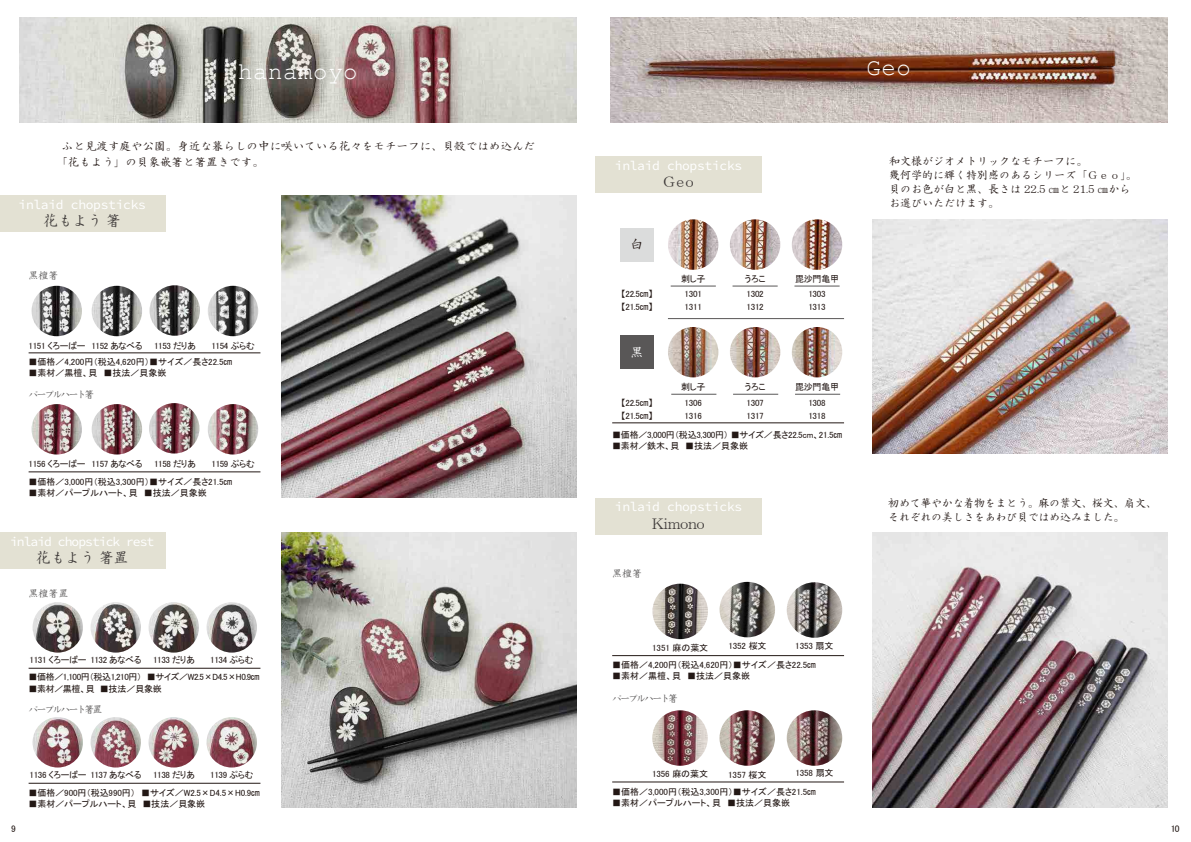
<style>
.page{position:relative;width:1191px;height:842px;background:#fff}
.page>*{position:absolute;margin:0;border:0;box-sizing:border-box;transform-origin:0 0}
.t1{font:24px "Courier New";letter-spacing:.025em;color:#fff}
.t2{font:15px "HG Seikaishotai PRO";letter-spacing:-.025em;color:#3e3a39}
.t3{font:13px "Source Code Variable";letter-spacing:-.025em;color:#fff}
.t4{font:13px "Source Code Variable";letter-spacing:-.075em;color:#fff}
.t5{font:13px "HG Seikaishotai PRO";color:#231815}
.t6{font:13px "HG Seikaishotai PRO";color:#fff}
.t7{font:11px/14px "HG Seikaishotai PRO";color:#231815}
.t8{font:11px/16.2px "HG Seikaishotai PRO";color:#231815;scale:1.05 1}
.t9{font:11px/14px "HG Seikaishotai PRO";letter-spacing:-.025em;color:#231815}
.t10{font:10px "HG Seikaishotai PRO";letter-spacing:-.2em;color:#595757}
.t11{font:9.5px "MS P Gothic";color:#231815}
.t12{font:9px/15.3px "MS P Gothic";letter-spacing:-.025em;color:#231815}
.t13{font:9px "MS P Gothic";color:#231815}
.t14{font:9px "MS P Gothic";letter-spacing:-.045em;color:#231815}
</style>
<div class="page">
<img style="left:282px;top:195px;width:295px;height:302px">
<img style="left:32px;top:286px;width:50px;height:50px;border-radius:25px">
<img style="left:92px;top:286px;width:50px;height:50px;border-radius:25px">
<img style="left:149px;top:285px;width:51px;height:51px;border-radius:25px">
<img style="left:208px;top:286px;width:50px;height:50px;border-radius:25px">
<img style="left:149px;top:403px;width:50px;height:50px;border-radius:25px">
<img style="left:92px;top:404px;width:50px;height:50px;border-radius:25px">
<img style="left:208px;top:404px;width:50px;height:50px;border-radius:25px">
<img style="left:32px;top:404px;width:50px;height:50px;border-radius:25px">
<hr style="left:29px;top:472px;width:231px;height:1px;background:#231815">
<hr style="left:29px;top:353px;width:231px;height:1px;background:#231815">
<img style="left:282px;top:532px;width:295px;height:275px">
<img style="left:91px;top:602px;width:50px;height:51px;border-radius:25px">
<img style="left:148px;top:602px;width:51px;height:51px;border-radius:25px">
<img style="left:206px;top:602px;width:51px;height:51px;border-radius:25px">
<img style="left:33px;top:602px;width:50px;height:51px;border-radius:25px">
<img style="left:91px;top:717px;width:50px;height:50px;border-radius:25px">
<img style="left:148px;top:717px;width:51px;height:50px;border-radius:25px">
<img style="left:206px;top:717px;width:51px;height:50px;border-radius:25px">
<img style="left:33px;top:717px;width:50px;height:50px;border-radius:25px">
<hr style="left:29px;top:783px;width:231px;height:1px;background:#231815">
<hr style="left:29px;top:668px;width:231px;height:1px;background:#231815">
<div style="left:0;top:532px;width:166px;height:37px;background:#e3e1d3"></div>
<div style="left:0;top:195px;width:166px;height:37px;background:#e3e1d3"></div>
<img style="left:20px;top:17px;width:557px;height:105px">
<img style="left:610px;top:17px;width:557px;height:105px">
<img style="left:872px;top:219px;width:295px;height:234px">
<div style="left:596px;top:156px;width:166px;height:37px;background:#e3e1d3"></div>
<hr style="left:668px;top:318px;width:176px;height:1px;background:#595757">
<img style="left:668px;top:219px;width:50px;height:51px;border-radius:25px">
<img style="left:730px;top:219px;width:50px;height:51px;border-radius:25px">
<img style="left:792px;top:219px;width:50px;height:51px;border-radius:25px">
<div style="left:620px;top:228px;width:33px;height:33px;background:#dbdcdc"></div>
<img style="left:668px;top:327px;width:50px;height:50px;border-radius:25px">
<img style="left:730px;top:327px;width:50px;height:50px;border-radius:25px">
<img style="left:792px;top:327px;width:50px;height:50px;border-radius:25px">
<div style="left:620px;top:336px;width:33px;height:33px;background:#595757"></div>
<hr style="left:612px;top:423px;width:232px;height:1px;background:#231815">
<hr style="left:670px;top:286px;width:46px;height:1px;background:#595757">
<hr style="left:732px;top:286px;width:45px;height:1px;background:#595757">
<hr style="left:794px;top:286px;width:45px;height:1px;background:#595757">
<hr style="left:671px;top:394px;width:45px;height:1px;background:#595757">
<hr style="left:733px;top:394px;width:45px;height:1px;background:#595757">
<hr style="left:795px;top:394px;width:45px;height:1px;background:#595757">
<img style="left:872px;top:532px;width:295px;height:275px">
<img style="left:719px;top:582px;width:56px;height:55px;border-radius:28px">
<img style="left:786px;top:582px;width:56px;height:56px;border-radius:28px">
<img style="left:652px;top:584px;width:56px;height:55px;border-radius:28px">
<hr style="left:612px;top:655px;width:232px;height:1px;background:#231815">
<img style="left:719px;top:710px;width:56px;height:56px;border-radius:28px">
<img style="left:786px;top:710px;width:56px;height:56px;border-radius:28px">
<img style="left:652px;top:710px;width:56px;height:56px;border-radius:28px">
<hr style="left:612px;top:782px;width:232px;height:1px;background:#231815">
<div style="left:596px;top:497px;width:166px;height:37px;background:#e3e1d3"></div>
<h1 class="t1" style="left:238px;top:57px;width:121px">hanamoyo</h1>
<h1 class="t1" style="left:866px;top:53px;width:46px">Geo</h1>
<p class="t8" style="left:56px;top:138px;width:457px;text-indent:6px">ふと見渡す庭や公園。身近な暮らしの中に咲いている花々をモチーフに、貝殻ではめ込んだ「花もよう」の貝象嵌箸と箸置きです。</p>
<h3 class="t3" style="left:19px;top:195px;width:129px">inlaid chopsticks</h3>
<h2 class="t2" style="left:43px;top:214px;width:80px">花もよう 箸</h2>
<p class="t10" style="left:29px;top:270px;width:31px">黒檀箸</p>
<p class="t12" style="left:29px;top:338px;width:116px">1151 くろーばー 1152 あなべる</p>
<p class="t12" style="left:154px;top:338px;width:43px">1153 だりあ</p>
<p class="t12" style="left:211px;top:338px;width:45px">1154 ぷらむ</p>
<p class="t13" style="left:29px;top:357px;width:205px">■価格／4,200円（税込4,620円）■サイズ／長さ22.5㎝</p>
<p class="t12" style="left:29px;top:365px;width:139px">■素材／黒檀、貝　■技法／貝象嵌</p>
<p class="t10" style="left:29px;top:390px;width:67px">パープルハート箸</p>
<p class="t12" style="left:29px;top:456px;width:116px">1156 くろーばー 1157 あなべる</p>
<p class="t12" style="left:154px;top:456px;width:43px">1158 だりあ</p>
<p class="t12" style="left:211px;top:456px;width:45px">1159 ぷらむ</p>
<p class="t13" style="left:29px;top:477px;width:205px">■価格／3,000円（税込3,300円）■サイズ／長さ21.5㎝</p>
<p class="t13" style="left:29px;top:488px;width:180px">■素材／パープルハート、貝　■技法／貝象嵌</p>
<h3 class="t4" style="left:10px;top:532px;width:146px">inlaid chopstick rest</h3>
<h2 class="t2" style="left:36px;top:550px;width:94px">花もよう 箸置</h2>
<p class="t10" style="left:29px;top:588px;width:41px">黒檀箸置</p>
<p class="t12" style="left:30px;top:652px;width:113px">1131 くろーばー 1132 あなべる</p>
<p class="t12" style="left:153px;top:652px;width:43px">1133 だりあ</p>
<p class="t12" style="left:210px;top:652px;width:45px">1134 ぷらむ</p>
<p class="t14" style="left:29px;top:673px;width:233px">■価格／1,100円（税込1,210円）　■サイズ／W2.5×D4.5×H0.9㎝</p>
<p class="t12" style="left:29px;top:681px;width:135px">■素材／黒檀、貝　■技法／貝象嵌</p>
<p class="t10" style="left:29px;top:704px;width:76px">パープルハート箸置</p>
<p class="t12" style="left:30px;top:767px;width:113px">1136 くろーばー 1137 あなべる</p>
<p class="t12" style="left:153px;top:767px;width:43px">1138 だりあ</p>
<p class="t12" style="left:210px;top:767px;width:45px">1139 ぷらむ</p>
<p class="t12" style="left:29px;top:785px;width:233px">■価格／900円（税込990円）　■サイズ／W2.5×D4.5×H0.9㎝</p>
<p class="t12" style="left:29px;top:796px;width:178px">■素材／パープルハート、貝　■技法／貝象嵌</p>
<h3 class="t3" style="left:615px;top:156px;width:129px">inlaid chopsticks</h3>
<h2 class="t2" style="left:663px;top:174px;width:32px">Geo</h2>
<h3 class="t5" style="left:630px;top:238px;width:14px">白</h3>
<p class="t12" style="left:621px;top:288px;width:33px;line-height:13.1px">【22.5㎝】【21.5㎝】</p>
<h3 class="t6" style="left:630px;top:346px;width:14px">黒</h3>
<p class="t12" style="left:621px;top:396px;width:33px;line-height:13.1px">【22.5㎝】【21.5㎝】</p>
<p class="t12" style="left:681px;top:271px;width:26px;text-align:center">刺し子<br>1301</p>
<p class="t12" style="left:684px;top:300px;width:19px">1311</p>
<p class="t12" style="left:745px;top:271px;width:22px">うろこ<br>1302</p>
<p class="t12" style="left:746px;top:300px;width:19px">1312</p>
<p class="t12" style="left:795px;top:271px;width:46px;text-align:center">毘沙門亀甲<br>1303</p>
<p class="t12" style="left:808px;top:300px;width:19px">1313</p>
<p class="t12" style="left:681px;top:379px;width:26px">刺し子</p>
<p class="t12" style="left:745px;top:379px;width:22px">うろこ</p>
<p class="t12" style="left:795px;top:379px;width:46px">毘沙門亀甲</p>
<p class="t12" style="left:684px;top:395px;width:19px">1306</p>
<p class="t12" style="left:746px;top:395px;width:19px">1307</p>
<p class="t12" style="left:808px;top:395px;width:19px">1308</p>
<p class="t12" style="left:684px;top:408px;width:19px">1316</p>
<p class="t12" style="left:746px;top:408px;width:19px">1317</p>
<p class="t12" style="left:808px;top:408px;width:19px">1318</p>
<p class="t12" style="left:612px;top:427px;width:232px">■価格／3,000円（税込3,300円） ■サイズ／長さ22.5cm、21.5㎝</p>
<p class="t12" style="left:612px;top:438px;width:138px">■素材／鉄木、貝　■技法／貝象嵌</p>
<h3 class="t3" style="left:615px;top:498px;width:129px">inlaid chopsticks</h3>
<h2 class="t2" style="left:652px;top:516px;width:54px">Kimono</h2>
<p class="t10" style="left:612px;top:569px;width:31px">黒檀箸</p>
<p class="t12" style="left:652px;top:640px;width:58px">1351 麻の葉文</p>
<p class="t12" style="left:728px;top:638px;width:40px">1352 桜文</p>
<p class="t12" style="left:795px;top:638px;width:40px">1353 扇文</p>
<p class="t13" style="left:612px;top:660px;width:205px">■価格／4,200円（税込4,620円）■サイズ／長さ22.5㎝</p>
<p class="t12" style="left:612px;top:668px;width:139px">■素材／黒檀、貝　■技法／貝象嵌</p>
<p class="t10" style="left:612px;top:694px;width:67px">パープルハート箸</p>
<p class="t12" style="left:652px;top:766px;width:58px">1356 麻の葉文</p>
<p class="t12" style="left:728px;top:767px;width:40px">1357 桜文</p>
<p class="t12" style="left:795px;top:765px;width:40px">1358 扇文</p>
<p class="t13" style="left:612px;top:787px;width:205px">■価格／3,000円（税込3,300円）■サイズ／長さ21.5㎝</p>
<p class="t13" style="left:612px;top:798px;width:180px">■素材／パープルハート、貝　■技法／貝象嵌</p>
<p class="t7" style="left:889px;top:154px;width:249px">和文様がジオメトリックなモチーフに。<br>幾何学的に輝く特別感のあるシリーズ「Ｇｅｏ」。貝のお色が白と黒、長さは 22.5 ㎝と 21.5 ㎝からお選びいただけます。</p>
<p class="t9" style="left:888px;top:496px;width:270px">初めて華やかな着物をまとう。麻の葉文、桜文、扇文、それぞれの美しさをあわび貝ではめ込みました。</p>
<p class="t11" style="left:11px;top:823px;width:6px">9</p>
<p class="t11" style="left:1170px;top:823px;width:10px">10</p>
</div>
